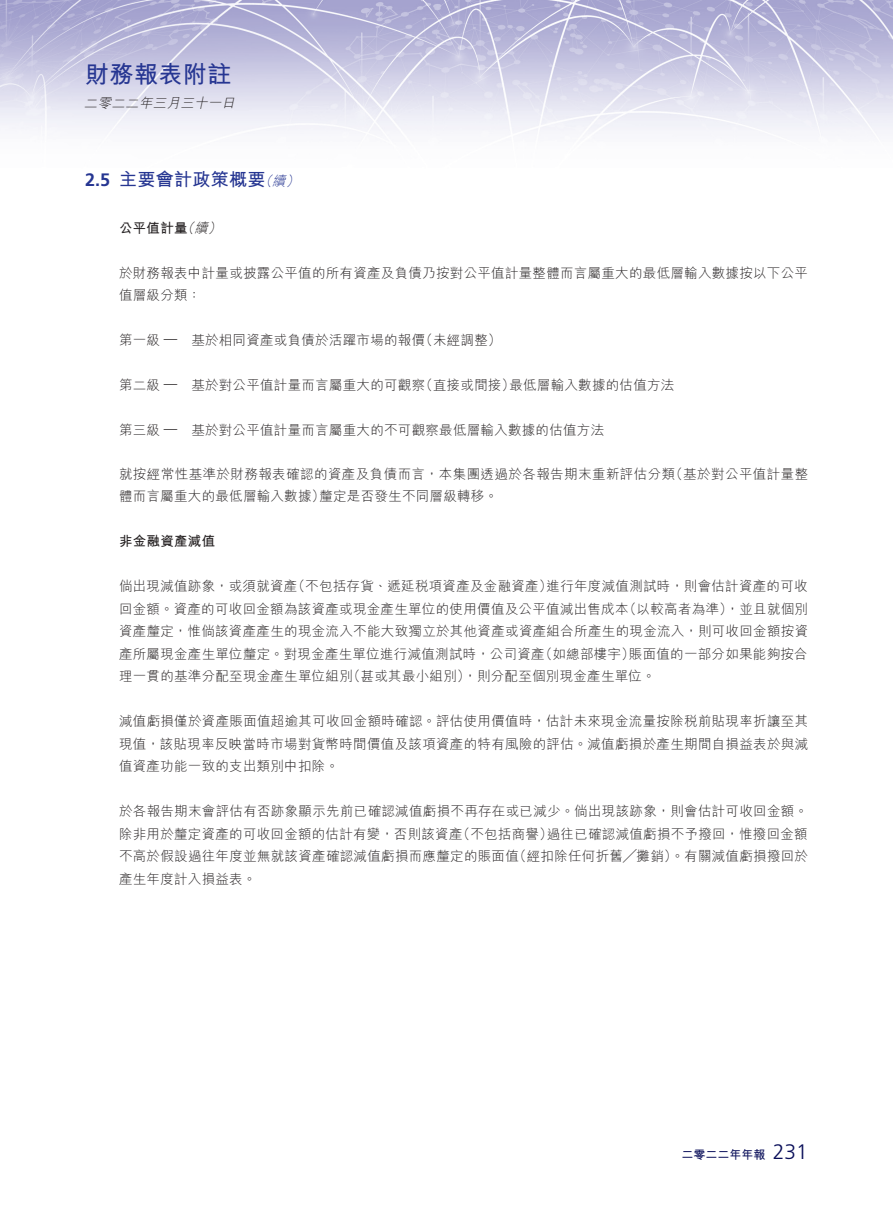
<style>
.page{position:relative;width:893px;height:1212px;background:#fff}
.page>*{position:absolute;margin:0;border:0;box-sizing:border-box;transform-origin:0 0}
.t1{font:700 24px "M Hei HK";letter-spacing:.02em;color:#263692}
._01_H1{font:700 18px "M Hei HK";letter-spacing:.02em;color:#263692}
._00_txt{font:300 13.5px/22.5px "M Hei HK";letter-spacing:.02em;color:#231f20;text-align:justify}
._50_Table_txt{font:300 13.5px "M Hei HK";letter-spacing:.02em;color:#231f20}
._02_H2{font:700 13.5px "M Hei HK";letter-spacing:.02em;color:#231f20}
.t2{font:italic 300 13.5px "M Hei HK";color:#231f20}
.t3{font:700 12px "M Hei HK";color:#090e59}
.s1{font-family:"Frutiger LT Std"}
.s2{font-weight:300;font-style:italic;font-size:13.5px}
.s3{font-weight:300;font-style:italic}
.s4{font-family:"Frutiger LT Std";font-weight:300;font-size:21px}
</style>
<div class="page">
<img style="left:0;top:0;width:893px;height:135px">
<h1 class="t1" style="left:85px;top:57px;width:148px">財務報表附註</h1>
<p class="t2" style="left:84px;top:96px;width:156px">二零二二年三月三十一日</p>
<p class="_01_H1" style="left:85px;top:166px;width:219px"><span class="s1">2.5</span> 主要會計政策概要<span class="s2">（續）</span></p>
<p class="_02_H2" style="left:119px;top:218px;width:107px">公平值計量<span class="s3">（續）</span></p>
<p class="_00_txt" style="left:119px;top:261px;width:690px">於財務報表中計量或披露公平值的所有資產及負債乃按對公平值計量整體而言屬重大的最低層輸入數據按以下公平值層級分類：</p>
<p class="_50_Table_txt" style="left:119px;top:333px;width:60px">第一級 <span class="s1">—</span></p>
<p class="_50_Table_txt" style="left:191px;top:333px;width:311px">基於相同資產或負債於活躍市場的報價（未經調整）</p>
<p class="_50_Table_txt" style="left:119px;top:378px;width:60px">第二級 <span class="s1">—</span></p>
<p class="_50_Table_txt" style="left:191px;top:378px;width:485px">基於對公平值計量而言屬重大的可觀察（直接或間接）最低層輸入數據的估值方法</p>
<p class="_50_Table_txt" style="left:119px;top:423px;width:60px">第三級 <span class="s1">—</span></p>
<p class="_50_Table_txt" style="left:191px;top:423px;width:414px">基於對公平值計量而言屬重大的不可觀察最低層輸入數據的估值方法</p>
<p class="_00_txt" style="left:119px;top:462px;width:691px">就按經常性基準於財務報表確認的資產及負債而言，本集團透過於各報告期末重新評估分類（基於對公平值計量整體而言屬重大的最低層輸入數據）釐定是否發生不同層級轉移。</p>
<p class="_02_H2" style="left:119px;top:531px;width:98px">非金融資產減值</p>
<p class="_00_txt" style="left:119px;top:575px;width:691px">倘出現減值跡象，或須就資產（不包括存貨、遞延稅項資產及金融資產）進行年度減值測試時，則會估計資產的可收回金額。資產的可收回金額為該資產或現金產生單位的使用價值及公平值減出售成本（以較高者為準），並且就個別資產釐定，惟倘該資產產生的現金流入不能大致獨立於其他資產或資產組合所產生的現金流入，則可收回金額按資產所屬現金產生單位釐定。對現金產生單位進行減值測試時，公司資產（如總部樓宇）賬面值的一部分如果能夠按合理一貫的基準分配至現金產生單位組別（甚或其最小組別），則分配至個別現金產生單位。</p>
<p class="_00_txt" style="left:119px;top:710px;width:691px">減值虧損僅於資產賬面值超逾其可收回金額時確認。評估使用價值時，估計未來現金流量按除稅前貼現率折讓至其現值，該貼現率反映當時市場對貨幣時間價值及該項資產的特有風險的評估。減值虧損於產生期間自損益表於與減值資產功能一致的支出類別中扣除。</p>
<p class="_00_txt" style="left:119px;top:800px;width:690px">於各報告期末會評估有否跡象顯示先前已確認減值虧損不再存在或已減少。倘出現該跡象，則會估計可收回金額。除非用於釐定資產的可收回金額的估計有變，否則該資產（不包括商譽）過往已確認減值虧損不予撥回，惟撥回金額不高於假設過往年度並無就該資產確認減值虧損而應釐定的賬面值（經扣除任何折舊╱攤銷）。有關減值虧損撥回於產生年度計入損益表。</p>
<p class="t3" style="left:681px;top:1145px;width:128px">二零二二年年報 <span class="s4">231</span></p>
</div>
